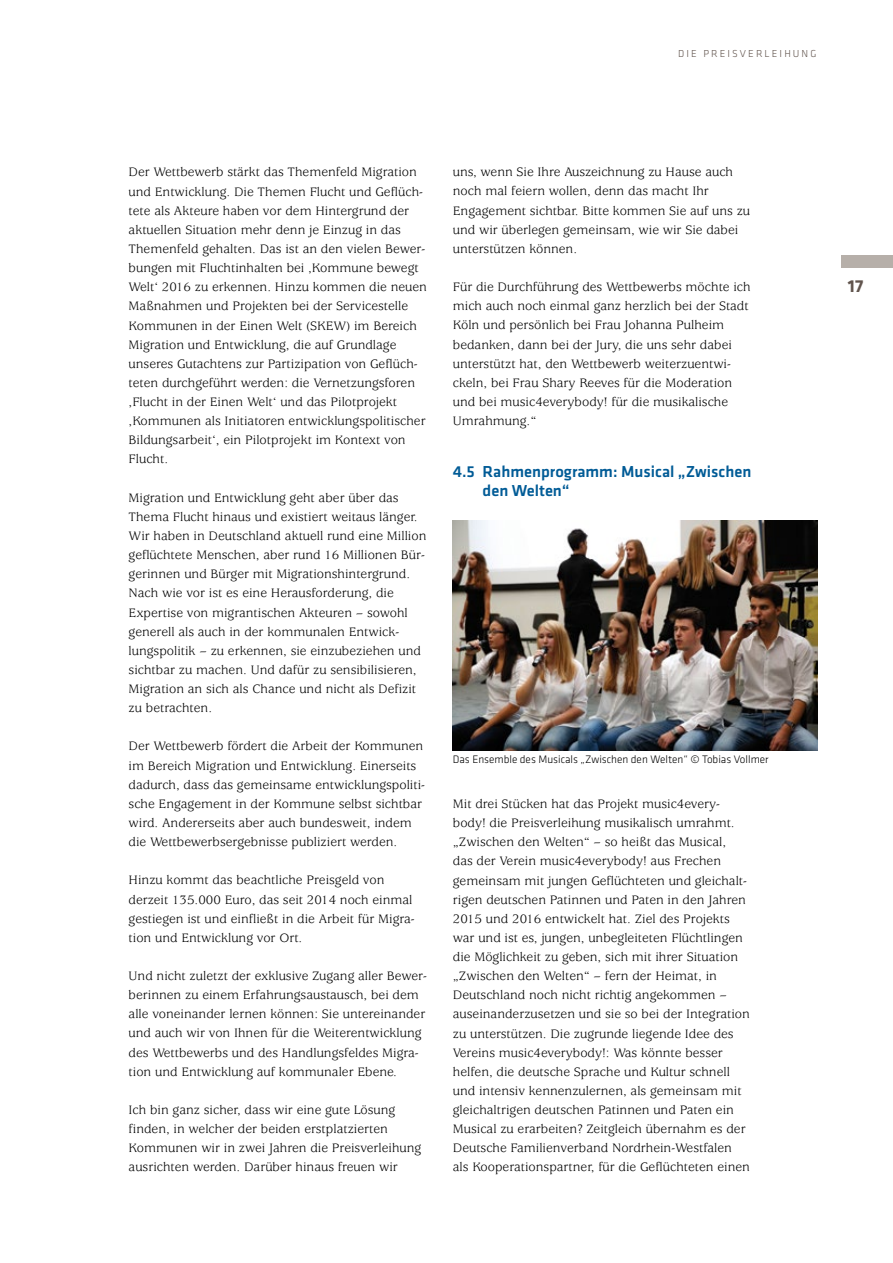
<style>
.page{position:relative;width:893px;height:1263px;background:#fff}
.page>*{position:absolute;margin:0;border:0;box-sizing:border-box;transform-origin:0 0}
.t1{font:700 18px "Klavika Basic";color:#61544d}
.t2{font:500 16.5px/19.2px "Klavika Basic";color:#005b96}
.t3{font:13.5px/19.2px "Usherwood Std";color:#000}
.t4{font:300 11.25px "Klavika Basic";color:#000}
.t5{font:300 10.5px "Klavika Basic";letter-spacing:.2em;color:#61544d}
</style>
<div class="page">
<div style="left:842px;top:255px;width:51px;height:13px;background:#b6afa9"></div>
<img style="left:453px;top:521px;width:364px;height:229px">
<p class="t5" style="left:678px;top:47px;width:140px">DIE PREISVERLEIHUNG</p>
<p class="t3" style="left:129px;top:163px;width:300px">Der Wettbewerb stärkt das Themenfeld Migration und Entwicklung. Die Themen Flucht und Geflüch&shy;tete als Akteure haben vor dem Hintergrund der aktuellen Situation mehr denn je Einzug in das Themenfeld gehalten. Das ist an den vielen Bewer&shy;bungen mit Fluchtinhalten bei ‚Kommune bewegt Welt‘ 2016 zu erkennen. Hinzu kommen die neuen Maßnahmen und Projekten bei der Servicestelle Kommunen in der Einen Welt (SKEW) im Bereich Migration und Entwicklung, die auf Grundlage unseres Gutachtens zur Partizipation von Geflüch&shy;teten durchgeführt werden: die Vernetzungsforen ‚Flucht in der Einen Welt‘ und das Pilotprojekt ‚Kommunen als Initiatoren entwicklungspolitischer Bildungsarbeit‘, ein Pilotprojekt im Kontext von Flucht.</p>
<p class="t3" style="left:129px;top:488px;width:299px">Migration und Entwicklung geht aber über das Thema Flucht hinaus und existiert weitaus länger.<br>Wir haben in Deutschland aktuell rund eine Million geflüchtete Menschen, aber rund 16 Millionen Bür&shy;gerinnen und Bürger mit Migrationshintergrund.<br>Nach wie vor ist es eine Herausforderung, die Expertise von migrantischen Akteuren – sowohl generell als auch in der kommunalen Entwick&shy;lungspolitik – zu erkennen, sie einzubeziehen und sichtbar zu machen. Und dafür zu sensibilisieren, Migration an sich als Chance und nicht als Defizit zu betrachten.</p>
<p class="t3" style="left:129px;top:737px;width:298px">Der Wettbewerb fördert die Arbeit der Kommunen im Bereich Migration und Entwicklung. Einerseits dadurch, dass das gemeinsame entwicklungspoliti&shy;sche Engagement in der Kommune selbst sichtbar wird. Andererseits aber auch bundesweit, indem die Wettbewerbsergebnisse publiziert werden.</p>
<p class="t3" style="left:129px;top:871px;width:288px">Hinzu kommt das beachtliche Preisgeld von derzeit 135.000 Euro, das seit 2014 noch einmal gestiegen ist und einfließt in die Arbeit für Migra&shy;tion und Entwicklung vor Ort.</p>
<p class="t3" style="left:129px;top:967px;width:300px">Und nicht zuletzt der exklusive Zugang aller Bewer&shy;berinnen zu einem Erfahrungsaustausch, bei dem alle voneinander lernen können: Sie untereinander und auch wir von Ihnen für die Weiterentwicklung des Wettbewerbs und des Handlungsfeldes Migra&shy;tion und Entwicklung auf kommunaler Ebene.</p>
<p class="t3" style="left:129px;top:1101px;width:294px">Ich bin ganz sicher, dass wir eine gute Lösung finden, in welcher der beiden erstplatzierten Kommunen wir in zwei Jahren die Preisverleihung ausrichten werden. Darüber hinaus freuen wir</p>
<p class="t3" style="left:453px;top:163px;width:299px">uns, wenn Sie Ihre Auszeichnung zu Hause auch noch mal feiern wollen, denn das macht Ihr Engagement sichtbar. Bitte kommen Sie auf uns zu und wir überlegen gemeinsam, wie wir Sie dabei unterstützen können.</p>
<p class="t3" style="left:453px;top:278px;width:299px">Für die Durchführung des Wettbewerbs möchte ich mich auch noch einmal ganz herzlich bei der Stadt Köln und persönlich bei Frau Johanna Pulheim bedanken, dann bei der Jury, die uns sehr dabei unterstützt hat, den Wettbewerb weiterzuentwi&shy;ckeln, bei Frau Shary Reeves für die Moderation und bei music4everybody! für die musikalische Umrahmung.“</p>
<h2 class="t2" style="left:483px;top:461px;width:270px;text-indent:-30px">4.5 Rahmenprogramm: Musical „Zwischen den Welten“</h2>
<p class="t4" style="left:453px;top:753px;width:317px">Das Ensemble des Musicals „Zwischen den Welten“ © Tobias Vollmer</p>
<p class="t3" style="left:453px;top:795px;width:299px">Mit drei Stücken hat das Projekt music4every&shy;body! die Preisverleihung musikalisch umrahmt. „Zwischen den Welten“ – so heißt das Musical,<br>das der Verein music4everybody! aus Frechen gemeinsam mit jungen Geflüchteten und gleichalt&shy;rigen deutschen Patinnen und Paten in den Jahren 2015 und 2016 entwickelt hat. Ziel des Projekts war und ist es, jungen, unbegleiteten Flüchtlingen die Möglichkeit zu geben, sich mit ihrer Situation „Zwischen den Welten“ – fern der Heimat, in Deutschland noch nicht richtig angekommen – auseinanderzusetzen und sie so bei der Integration zu unterstützen. Die zugrunde liegende Idee des Vereins music4everybody!: Was könnte besser helfen, die deutsche Sprache und Kultur schnell und intensiv kennenzulernen, als gemeinsam mit gleichaltrigen deutschen Patinnen und Paten ein Musical zu erarbeiten? Zeitgleich übernahm es der Deutsche Familienverband Nordrhein-Westfalen als Kooperationspartner, für die Geflüchteten einen</p>
<h1 class="t1" style="left:848px;top:273px;width:17px">17</h1>
</div>
